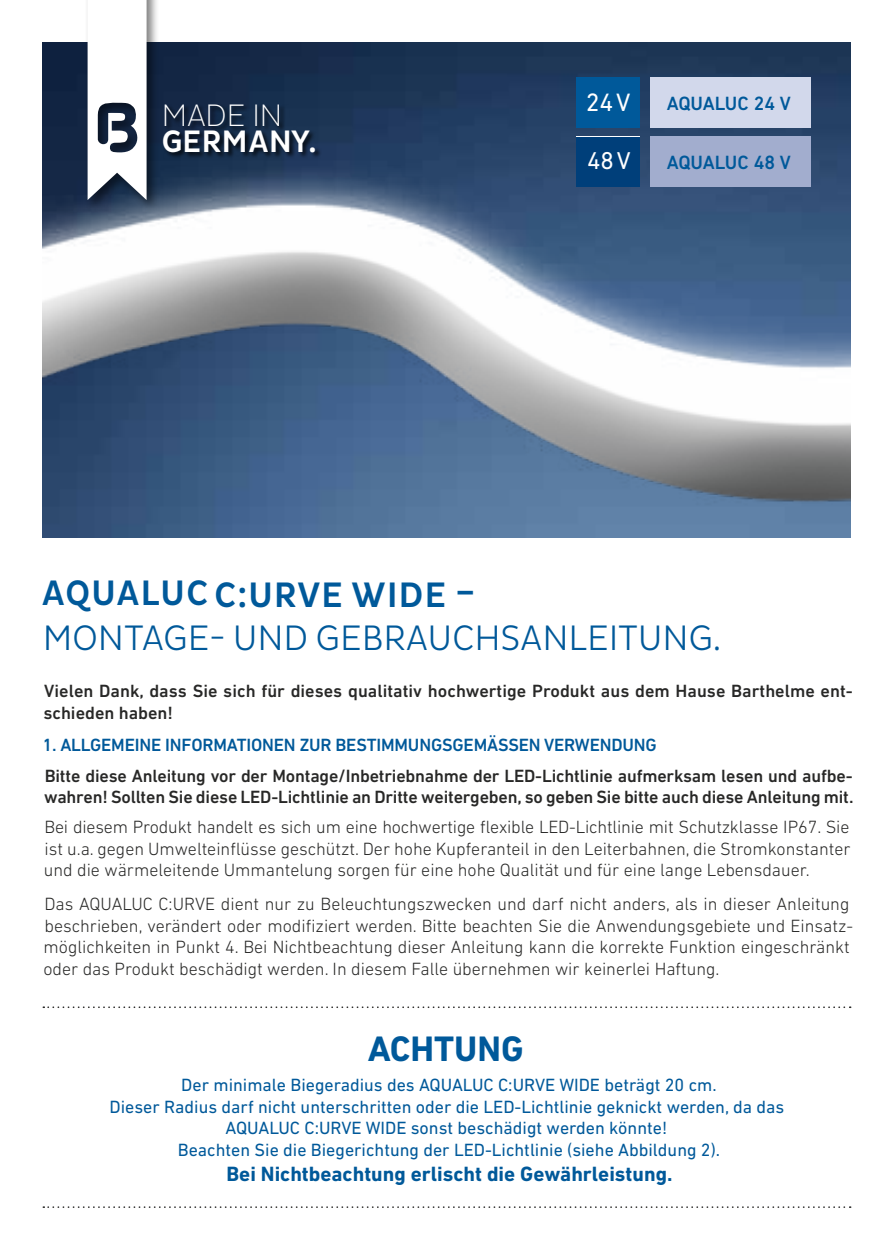
<style>
.page{position:relative;width:893px;height:1259px;background:#fff}
.page>*{position:absolute;margin:0;border:0;box-sizing:border-box;transform-origin:0 0}
.t1{font:300 36px "Pluto Sans Cond";letter-spacing:.01em;color:#00599a}
.t2{font:500 36px "Pluto Sans Cond";letter-spacing:.04em;color:#00599a}
.t3{font:700 36px "DIN Next LT Pro";color:#00599a}
.t4{font:500 31.5px "Pluto Sans Cond";letter-spacing:.02em;color:#fff}
.t5{font:300 31.5px "Pluto Sans Cond Ex";color:#fff}
.t6{font:25.5px "DIN Next LT Pro";color:#fff}
.t7{font:24.6px "DIN Next LT Pro";color:#fff}
.t8{font:700 21px "DIN Next LT Pro";color:#00599a}
.t9{font:500 19.5px "DIN Next LT Pro";color:#00599a}
.t10{font:300 18px/21.6px "DIN Next LT Pro";color:#282827;text-align:justify}
.t11{font:500 18px/21.3px "DIN Next LT Pro";letter-spacing:-.01em;color:#282827}
.t12{font:18px/21.6px "DIN Next LT Pro";color:#00599a;text-align:center}
.t13{font:500 18px "DIN Next LT Pro";letter-spacing:-.01em;color:#00599a}
</style>
<div class="page">
<img style="left:43px;top:512px;width:807px;height:25px">
<img style="left:43px;top:43px;width:807px;height:469px">
<div style="left:163px;top:104px;width:159px;height:54px;background:#000;opacity:.75"></div>
<div style="left:84px;top:0;width:75px;height:213px;background:#000;opacity:.5"></div>
<svg style="left:88px;top:0;width:59px;height:200px"></svg>
<svg style="left:43px;top:1206px;width:808px;height:2px"></svg>
<svg style="left:43px;top:1006px;width:808px;height:2px"></svg>
<div style="left:576px;top:77px;width:64px;height:50px;background:#00599a"></div>
<div style="left:650px;top:77px;width:160px;height:50px;background:#d2d8eb"></div>
<div style="left:650px;top:137px;width:160px;height:50px;background:#a2adce"></div>
<div style="left:576px;top:137px;width:64px;height:50px;background:#003f7a"></div>
<h2 class="t5" style="left:162px;top:98px;width:122px">MADE IN</h2>
<h2 class="t4" style="left:162px;top:123px;width:157px">GERMANY.</h2>
<h3 class="t6" style="left:586px;top:88px;width:46px">24V</h3>
<p class="t9" style="left:667px;top:92px;width:125px">AQUALUC 24 V</p>
<h3 class="t7" style="left:587px;top:147px;width:45px">48V</h3>
<p class="t9" style="left:667px;top:151px;width:125px">AQUALUC 48 V</p>
<h1 class="t2" style="left:42px;top:574px;width:435px">AQUALUC C:URVE WIDE –</h1>
<h1 class="t1" style="left:43px;top:617px;width:680px">MONTAGE- UND GEBRAUCHSANLEITUNG.</h1>
<p class="t11" style="left:43px;top:680px;width:811px">Vielen Dank, dass Sie sich für dieses qualitativ hochwertige Produkt aus dem Hause Barthelme ent&shy;schieden haben!</p>
<p class="t13" style="left:43px;top:735px;width:616px">1. ALLGEMEINE INFORMATIONEN ZUR BESTIMMUNGSGEMÄSSEN VERWENDUNG</p>
<p class="t11" style="left:44px;top:764px;width:811px">Bitte diese Anleitung vor der Montage/Inbetriebnahme der LED-Lichtlinie aufmerksam lesen und aufbe&shy;wahren! Sollten Sie diese LED-Lichtlinie an Dritte weitergeben, so geben Sie bitte auch diese Anleitung mit.</p>
<p class="t10" style="left:44px;top:816px;width:808px">Bei diesem Produkt handelt es sich um eine hochwertige flexible LED-Lichtlinie mit Schutzklasse IP67. Sie ist u.a. gegen Umwelteinflüsse geschützt. Der hohe Kupferanteil in den Leiterbahnen, die Stromkonstanter und die wärmeleitende Ummantelung sorgen für eine hohe Qualität und für eine lange Lebensdauer.</p>
<p class="t10" style="left:43px;top:893px;width:811px;text-align:left">Das AQUALUC C:URVE dient nur zu Beleuchtungszwecken und darf nicht anders, als in dieser Anleitung beschrieben, verändert oder modifiziert werden. Bitte beachten Sie die Anwendungsgebiete und Einsatz&shy;möglichkeiten in Punkt 4. Bei Nichtbeachtung dieser Anleitung kann die korrekte Funktion eingeschränkt oder das Produkt beschädigt werden. In diesem Falle übernehmen wir keinerlei Haftung.</p>
<h1 class="t3" style="left:368px;top:1027px;width:157px">ACHTUNG</h1>
<p class="t12" style="left:110px;top:1074px;width:676px">Der minimale Biegeradius des AQUALUC C:URVE WIDE beträgt 20 cm.<br>Dieser Radius darf nicht unterschritten oder die LED-Lichtlinie geknickt werden, da das AQUALUC C:URVE WIDE sonst beschädigt werden könnte!<br>Beachten Sie die Biegerichtung der LED-Lichtlinie (siehe Abbildung 2).</p>
<p class="t8" style="left:226px;top:1161px;width:447px">Bei Nichtbeachtung erlischt die Gewährleistung.</p>
</div>
